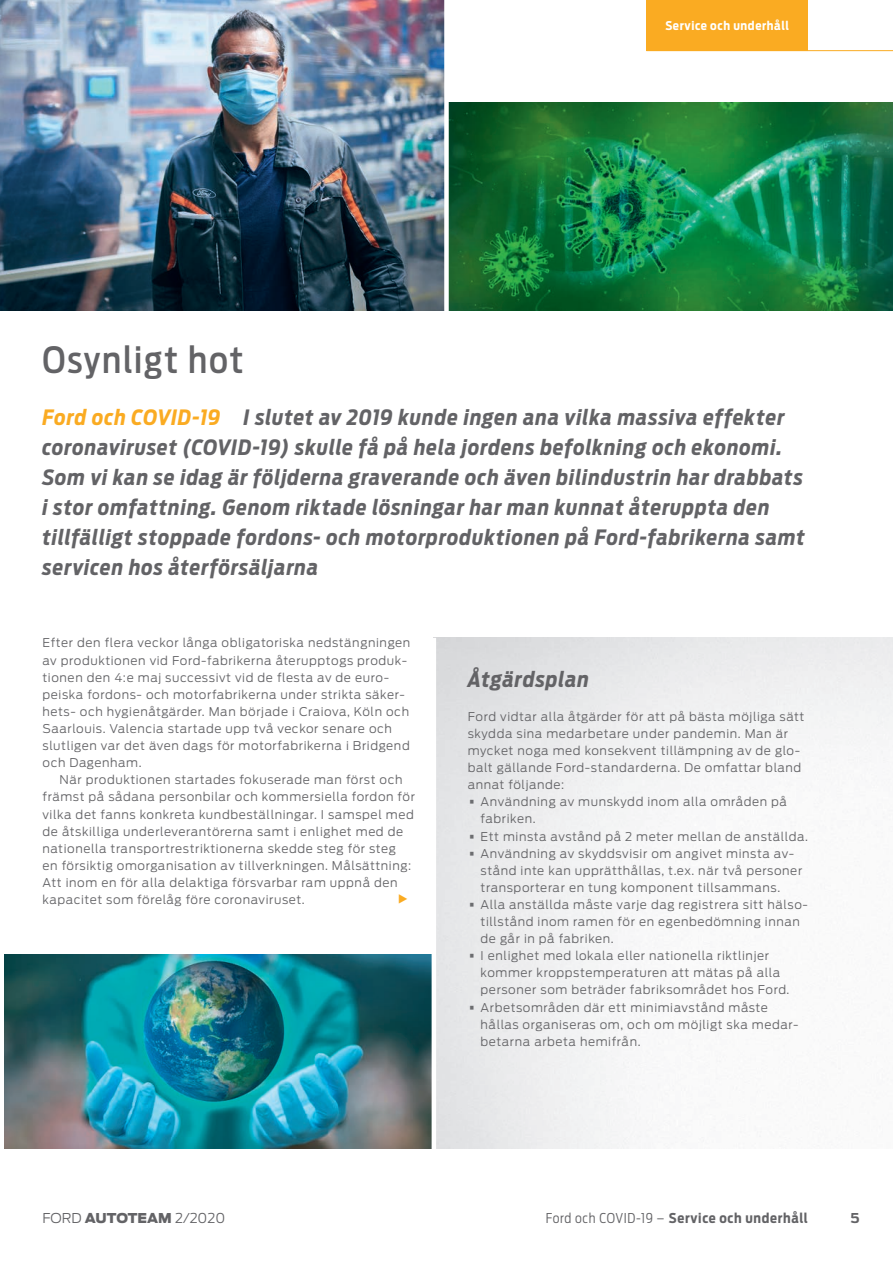
<style>
.page{position:relative;width:893px;height:1263px;background:#fff}
.page>*{position:absolute;margin:0;border:0;box-sizing:border-box;transform-origin:0 0}
.t1{font:500 36px "Ford Antenna Cond";letter-spacing:.05em;color:#636366}
.t2{font:italic 700 21px/30px "Ford Antenna Cond";letter-spacing:.045em;color:#636366}
.t3{font:700 13.5px "Ford Antenna Cond";letter-spacing:.05em;color:#636366}
.t4{font:300 13.5px "Ford Antenna";color:#636366}
.t5{font:700 13.5px "Ford Antenna";color:#636366}
.t6{font:300 12px/17.1px "Ford Antenna";letter-spacing:.05em;color:#636366}
.t7{font:700 12px "Ford Antenna Cond";letter-spacing:.05em;color:#fff}
.s1{color:#faab22}
.s2{font-size:24px;color:#6c6d70}
.s3{font-weight:300}
.s4{font-weight:900}
</style>
<div class="page">
<img style="left:0;top:0;width:444px;height:310px">
<img style="left:4px;top:955px;width:428px;height:193px">
<div style="left:646px;top:0;width:162px;height:51px;background:#faab22"></div>
<hr style="left:646px;top:50px;width:247px;height:1px;background:#faab22">
<img style="left:449px;top:102px;width:444px;height:208px">
<p class="t7" style="left:665px;top:15px;width:125px">Service och underhåll</p>
<h1 class="t1" style="left:43px;top:329px;width:202px">Osynligt hot</h1>
<p class="t2" style="left:43px;top:400px;width:764px"><span class="s1">Ford och COVID-19</span> I slutet av 2019 kunde ingen ana vilka massiva effekter coronaviruset (COVID-19) skulle få på hela jordens befolkning och ekonomi.<br>Som vi kan se idag är följderna graverande och även bilindustrin har drabbats i stor omfattning. Genom riktade lösningar har man kunnat återuppta den tillfälligt stoppade fordons- och motorproduktionen på Ford-fabrikerna samt servicen hos återförsäljarna</p>
<p class="t6" style="left:43px;top:633px;width:369px">Efter den flera veckor långa obligatoriska nedstängningen av produktionen vid Ford-fabrikerna återupptogs produk&shy;tionen den 4:e maj successivt vid de flesta av de euro&shy;peiska fordons- och motorfabrikerna under strikta säker&shy;hets- och hygienåtgärder. Man började i Craiova, Köln och Saarlouis. Valencia startade upp två veckor senare och slutligen var det även dags för motorfabrikerna i Bridgend och Dagenham.</p>
<p class="t6" style="left:43px;top:770px;width:374px;text-indent:17px">När produktionen startades fokuserade man först och främst på sådana personbilar och kommersiella fordon för vilka det fanns konkreta kundbeställningar. I samspel med de åtskilliga underleverantörerna samt i enlighet med de nationella transportrestriktionerna skedde steg för steg<br>en försiktig omorganisation av tillverkningen. Målsättning:<br>Att inom en för alla delaktiga försvarbar ram uppnå den kapacitet som förelåg före coronaviruset.</p>
<h2 class="t2" style="left:468px;top:662px;width:123px">Åtgärdsplan</h2>
<p class="t6" style="left:468px;top:706px;width:338px">Ford vidtar alla åtgärder för att på bästa möjliga sätt skydda sina medarbetare under pandemin. Man är mycket noga med konsekvent tillämpning av de glo&shy;balt gällande Ford-standarderna. De omfattar bland annat följande:</p>
<p class="t6" style="left:481px;top:792px;width:308px;text-indent:-13px"><span class="s2">•</span> Användning av munskydd inom alla områden på fabriken.</p>
<p class="t6" style="left:468px;top:826px;width:342px"><span class="s2">•</span> Ett minsta avstånd på 2 meter mellan de anställda.</p>
<p class="t6" style="left:481px;top:843px;width:323px;text-indent:-13px"><span class="s2">•</span> Användning av skyddsvisir om angivet minsta av&shy;stånd inte kan upprätthållas, t.ex. när två personer transporterar en tung komponent tillsammans.</p>
<p class="t6" style="left:481px;top:894px;width:329px;text-indent:-13px"><span class="s2">•</span> Alla anställda måste varje dag registrera sitt hälso&shy;tillstånd inom ramen för en egenbedömning innan de går in på fabriken.</p>
<p class="t6" style="left:481px;top:946px;width:310px;text-indent:-13px"><span class="s2">•</span> I enlighet med lokala eller nationella riktlinjer kommer kroppstemperaturen att mätas på alla personer som beträder fabriksområdet hos Ford.</p>
<p class="t6" style="left:481px;top:997px;width:319px;text-indent:-13px"><span class="s2">•</span> Arbetsområden där ett minimiavstånd måste hållas organiseras om, och om möjligt ska medar&shy;betarna arbeta hemifrån.</p>
<p class="t3" style="left:546px;top:1206px;width:264px"><span class="s3">Ford och COVID-19 –</span> Service och underhåll</p>
<p class="t4" style="left:43px;top:1206px;width:184px">FORD <span class="s4">AUTOTEAM</span> 2/2020</p>
<p class="t5" style="left:850px;top:1206px;width:11px">5</p>
</div>
